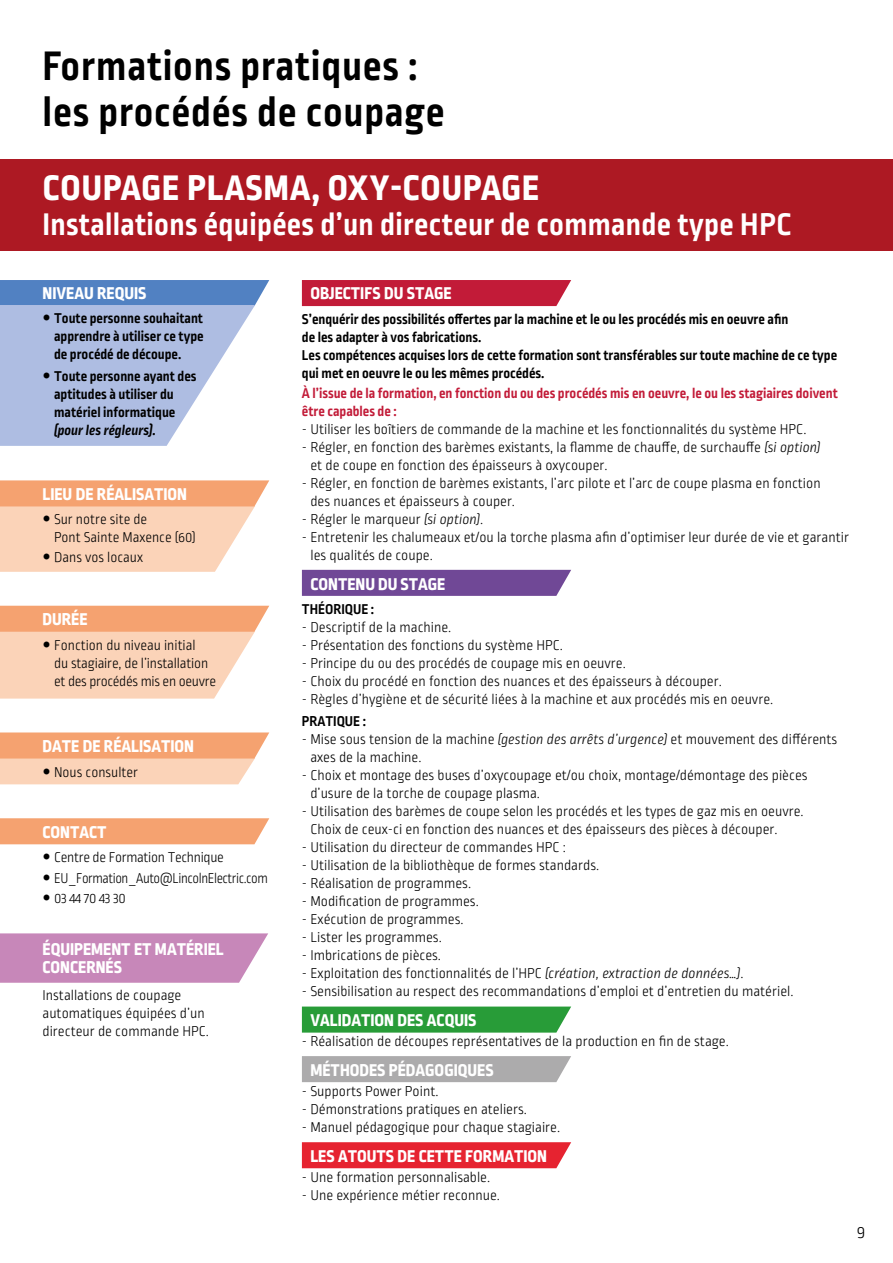
<style>
.page{position:relative;width:893px;height:1263px;background:#fff}
.page>*{position:absolute;margin:0;border:0;box-sizing:border-box;transform-origin:0 0}
.t1{font:700 43.5px/46.5px "Ropa Sans Pro";letter-spacing:.02em;color:#000}
.t2{font:800 37.5px "Ropa Sans Pro";letter-spacing:.03em;color:#fff}
.t3{font:700 33px "Ropa Sans Pro";letter-spacing:.01em;color:#fff}
.t4{font:800 18px/18px "Ropa Sans Pro";color:#fff}
.t5{font:300 18px "Ropa Sans Pro";color:#000}
.t6{font:300 15px/18px "Ropa Sans Pro";color:#000}
.t7{font:700 15px/18px "Ropa Sans Pro";color:#000}
.t8{font:700 15px/18px "Ropa Sans Pro";color:#c21b38}
.t9{font:300 15px/20.1px "Ropa Sans Pro";letter-spacing:-.03em;color:#000}
.t10{font:italic 700 15px "Ropa Sans Pro";color:#000}
.s1{font-style:italic}
</style>
<div class="page">
<div style="left:0;top:159px;width:893px;height:91px;background:#ad1923"></div>
<div style="left:302px;top:280px;width:269px;height:26px;background:#c21b38"></div>
<div style="left:302px;top:570px;width:269px;height:26px;background:#704896"></div>
<div style="left:302px;top:1006px;width:269px;height:26px;background:#289c38"></div>
<div style="left:302px;top:1056px;width:269px;height:26px;background:#acabac"></div>
<div style="left:302px;top:1142px;width:269px;height:26px;background:#e62330"></div>
<div style="left:0;top:818px;width:269px;height:26px;background:#f5a270"></div>
<svg style="left:0;top:933px;width:268px;height:50px;background:#ca8ebd"></svg>
<svg style="left:0;top:280px;width:269px;height:166px"></svg>
<svg style="left:0;top:606px;width:269px;height:93px;background:#f9caab"></svg>
<svg style="left:0;top:480px;width:269px;height:92px;background:#f9caab"></svg>
<svg style="left:0;top:732px;width:269px;height:52px;background:#f8bd99"></svg>
<h1 class="t1" style="left:43px;top:44px;width:403px">Formations pratiques : les procédés de coupage</h1>
<h2 class="t2" style="left:43px;top:166px;width:498px">COUPAGE PLASMA, OXY-COUPAGE</h2>
<h3 class="t3" style="left:43px;top:205px;width:751px">Installations équipées d’un directeur de commande type HPC</h3>
<p class="t4" style="left:43px;top:285px;width:106px">NIVEAU REQUIS</p>
<p class="t7" style="left:54px;top:310px;width:151px;text-align:justify">Toute personne souhaitant apprendre à utiliser ce type de procédé de découpe.</p>
<p class="t7" style="left:54px;top:368px;width:144px">Toute personne ayant des aptitudes à utiliser du matériel informatique</p>
<p class="t10" style="left:54px;top:422px;width:103px">(pour les régleurs).</p>
<p class="t4" style="left:43px;top:486px;width:146px">LIEU DE RÉALISATION</p>
<p class="t6" style="left:54px;top:511px;width:143px">Sur notre site de<br>Pont Sainte Maxence (60)</p>
<p class="t6" style="left:54px;top:549px;width:90px">Dans vos locaux</p>
<p class="t4" style="left:43px;top:611px;width:47px">DURÉE</p>
<p class="t6" style="left:54px;top:637px;width:163px">Fonction du niveau initial<br>du stagiaire, de l’installation et des procédés mis en oeuvre</p>
<p class="t4" style="left:43px;top:738px;width:153px">DATE DE RÉALISATION</p>
<p class="t6" style="left:54px;top:764px;width:85px">Nous consulter</p>
<p class="t4" style="left:43px;top:824px;width:66px">CONTACT</p>
<p class="t9" style="left:54px;top:848px;width:216px">Centre de Formation Technique<br>EU_Formation_Auto@LincolnElectric.com<br>03 44 70 43 30</p>
<p class="t4" style="left:43px;top:941px;width:183px">ÉQUIPEMENT ET MATÉRIEL<br>CONCERNÉS</p>
<p class="t6" style="left:43px;top:987px;width:166px">Installations de coupage automatiques équipées d’un directeur de commande HPC.</p>
<p class="t4" style="left:310px;top:285px;width:143px">OBJECTIFS DU STAGE</p>
<p class="t7" style="left:302px;top:311px;width:537px">S’enquérir des possibilités offertes par la machine et le ou les procédés mis en oeuvre afin<br>de les adapter à vos fabrications.<br>Les compétences acquises lors de cette formation sont transférables sur toute machine de ce type qui met en oeuvre le ou les mêmes procédés.</p>
<p class="t8" style="left:302px;top:385px;width:537px">À l’issue de la formation, en fonction du ou des procédés mis en oeuvre, le ou les stagiaires doivent être capables de :</p>
<p class="t6" style="left:302px;top:421px;width:504px">- Utiliser les boîtiers de commande de la machine et les fonctionnalités du système HPC.</p>
<p class="t6" style="left:310px;top:439px;width:512px;text-indent:-9px">- Régler, en fonction des barèmes existants, la flamme de chauffe, de surchauffe <span class="s1">(si option) </span>et de coupe en fonction des épaisseurs à oxycouper.</p>
<p class="t6" style="left:310px;top:475px;width:512px;text-indent:-9px">- Régler, en fonction de barèmes existants, l’arc pilote et l’arc de coupe plasma en fonction des nuances et épaisseurs à couper.</p>
<p class="t6" style="left:302px;top:511px;width:181px">- Régler le marqueur <span class="s1">(si option)</span>.</p>
<p class="t6" style="left:310px;top:529px;width:540px;text-indent:-9px">- Entretenir les chalumeaux et/ou la torche plasma afin d’optimiser leur durée de vie et garantir les qualités de coupe.</p>
<p class="t4" style="left:310px;top:576px;width:137px">CONTENU DU STAGE</p>
<p class="t7" style="left:302px;top:601px;width:74px">THÉORIQUE :</p>
<p class="t6" style="left:302px;top:619px;width:149px">- Descriptif de la machine.</p>
<p class="t6" style="left:302px;top:637px;width:261px">- Présentation des fonctions du système HPC.</p>
<p class="t6" style="left:302px;top:655px;width:324px">- Principe du ou des procédés de coupage mis en oeuvre.</p>
<p class="t6" style="left:302px;top:673px;width:419px">- Choix du procédé en fonction des nuances et des épaisseurs à découper.</p>
<p class="t6" style="left:302px;top:691px;width:471px">- Règles d’hygiène et de sécurité liées à la machine et aux procédés mis en oeuvre.</p>
<p class="t7" style="left:302px;top:713px;width:66px">PRATIQUE :</p>
<p class="t6" style="left:310px;top:731px;width:528px;text-indent:-9px">- Mise sous tension de la machine <span class="s1">(gestion des arrêts d’urgence)</span> et mouvement des différents axes de la machine.</p>
<p class="t6" style="left:310px;top:767px;width:499px;text-indent:-9px">- Choix et montage des buses d’oxycoupage et/ou choix, montage/démontage des pièces d’usure de la torche de coupage plasma.</p>
<p class="t6" style="left:310px;top:803px;width:493px;text-indent:-9px">- Utilisation des barèmes de coupe selon les procédés et les types de gaz mis en oeuvre.<br>Choix de ceux-ci en fonction des nuances et des épaisseurs des pièces à découper.</p>
<p class="t6" style="left:302px;top:839px;width:265px">- Utilisation du directeur de commandes HPC :</p>
<p class="t6" style="left:302px;top:857px;width:297px">- Utilisation de la bibliothèque de formes standards.</p>
<p class="t6" style="left:302px;top:875px;width:169px">- Réalisation de programmes.</p>
<p class="t6" style="left:302px;top:893px;width:176px">- Modification de programmes.</p>
<p class="t6" style="left:302px;top:911px;width:161px">- Exécution de programmes.</p>
<p class="t6" style="left:302px;top:929px;width:140px">- Lister les programmes.</p>
<p class="t6" style="left:302px;top:947px;width:139px">- Imbrications de pièces.</p>
<p class="t6" style="left:302px;top:965px;width:441px">- Exploitation des fonctionnalités de l’HPC <span class="s1">(création, extraction de données…)</span>.</p>
<p class="t6" style="left:302px;top:983px;width:491px">- Sensibilisation au respect des recommandations d’emploi et d’entretien du matériel.</p>
<p class="t4" style="left:310px;top:1012px;width:168px">VALIDATION DES ACQUIS</p>
<p class="t6" style="left:302px;top:1033px;width:427px">- Réalisation de découpes représentatives de la production en fin de stage.</p>
<p class="t4" style="left:310px;top:1062px;width:185px">MÉTHODES PÉDAGOGIQUES</p>
<p class="t6" style="left:302px;top:1083px;width:136px">- Supports Power Point.</p>
<p class="t6" style="left:302px;top:1101px;width:225px">- Démonstrations pratiques en ateliers.</p>
<p class="t6" style="left:302px;top:1119px;width:258px">- Manuel pédagogique pour chaque stagiaire.</p>
<p class="t4" style="left:310px;top:1147px;width:238px">LES ATOUTS DE CETTE FORMATION</p>
<p class="t6" style="left:302px;top:1169px;width:188px">- Une formation personnalisable.</p>
<p class="t6" style="left:302px;top:1187px;width:198px">- Une expérience métier reconnue.</p>
<p class="t5" style="left:857px;top:1223px;width:10px">9</p>
</div>
